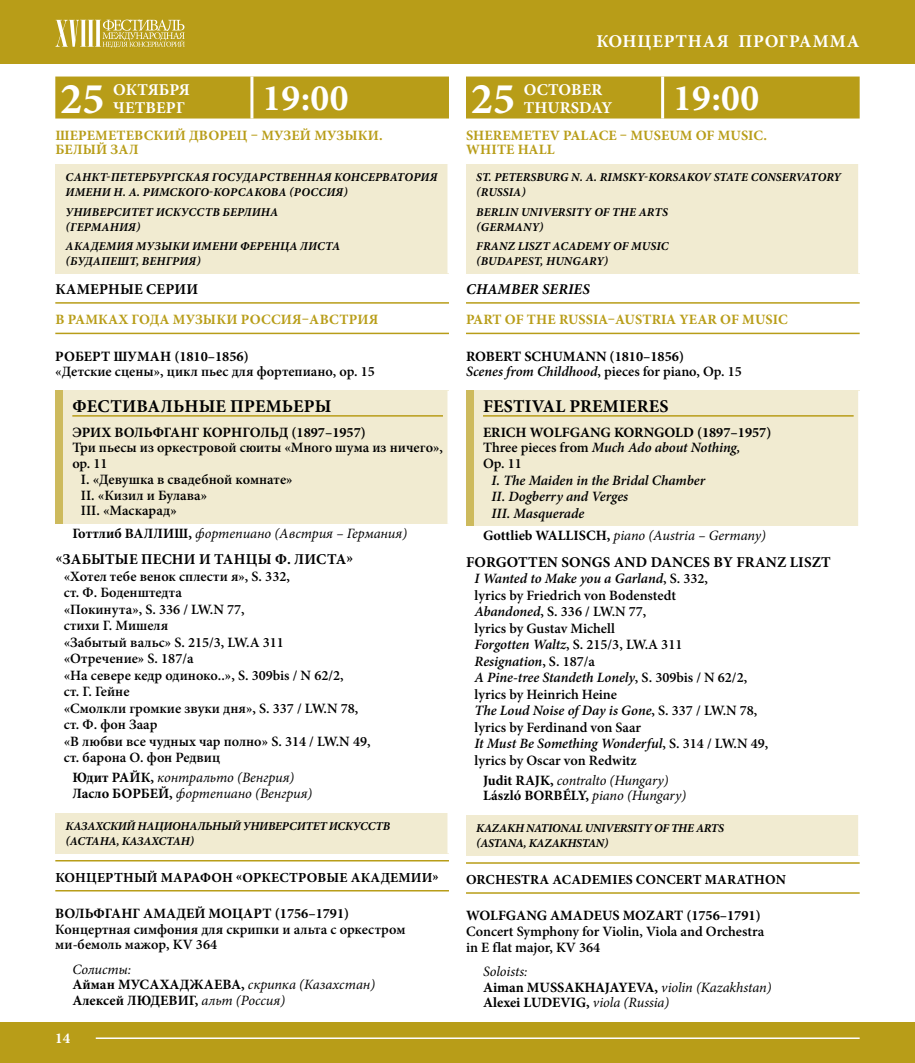
<style>
.page{position:relative;width:915px;height:1063px;background:#fff}
.page>*{position:absolute;margin:0;border:0;box-sizing:border-box;transform-origin:0 0}
.t1{font:700 44.25px "Minion Pro";color:#fff}
.t2{font:700 37.5px "Minion Pro";letter-spacing:.01em;color:#fff}
.t3{font:700 18px "Minion Pro";letter-spacing:.01em;color:#000}
.t4{font:700 18px "Minion Pro";letter-spacing:.045em;color:#fff}
.t5{font:700 16.5px/18px "Minion Pro";letter-spacing:.01em;color:#fff}
.t6{font:700 15px "Minion Pro";letter-spacing:.01em;color:#000}
.t7{font:italic 700 15px "Minion Pro";letter-spacing:.01em;color:#000}
.t8{font:700 15px "Minion Pro";color:#fff}
.t9{font:600 14.25px/16.5px "Minion Pro";color:#000}
.t10{font:italic 14.25px/15.8px "Minion Pro";letter-spacing:-.005em;color:#000}
.t11{font:700 14.25px/15.8px "Minion Pro";color:#000}
.t12{font:700 14.25px/14.2px "Minion Pro";letter-spacing:.01em;color:#b89d18}
.t13{font:italic 600 14.25px/16.5px "Minion Pro";color:#000}
.t14{font:700 13.8px "Minion Pro";letter-spacing:.01em;color:#000}
.t15{font:italic 700 12px/15px "Minion Pro";letter-spacing:.01em;color:#000}
.t16{font:italic 700 12px/15px "Minion Pro";letter-spacing:-.02em;color:#000}
.s1{font-weight:700;font-style:normal}
.s2{font-weight:600;font-style:italic}
.s3{font-weight:600}
.s4{font-style:italic}
</style>
<div class="page">
<div style="left:0;top:0;width:914px;height:64px;background:#b89d18"></div>
<div style="left:0;top:1022px;width:914px;height:41px;background:#b89d18"></div>
<hr style="left:96px;top:1037px;width:763px;height:2px;background:#fff">
<svg style="left:55px;top:19px;width:130px;height:29px"></svg>
<hr style="left:55px;top:302px;width:394px;height:2px;background:#b89d18">
<hr style="left:55px;top:333px;width:394px;height:1px;background:#b89d18">
<hr style="left:55px;top:860px;width:394px;height:2px;background:#b89d18">
<hr style="left:55px;top:890px;width:394px;height:2px;background:#b89d18">
<div style="left:55px;top:77px;width:394px;height:42px;background:#b89d18"></div>
<hr style="left:250px;top:77px;width:3px;height:42px;background:#fff">
<div style="left:55px;top:164px;width:394px;height:109px;background:#f1ebd1"></div>
<hr style="left:447px;top:164px;width:3px;height:109px;background:#fff">
<div style="left:55px;top:391px;width:9px;height:133px;background:#cdba5d"></div>
<div style="left:64px;top:391px;width:385px;height:133px;background:#f1ebd1"></div>
<hr style="left:447px;top:391px;width:3px;height:133px;background:#fff">
<hr style="left:72px;top:415px;width:371px;height:2px;background:#b89d18">
<div style="left:55px;top:813px;width:394px;height:40px;background:#f1ebd1"></div>
<hr style="left:447px;top:813px;width:3px;height:40px;background:#fff">
<hr style="left:466px;top:302px;width:393px;height:2px;background:#b89d18">
<hr style="left:466px;top:333px;width:393px;height:1px;background:#b89d18">
<hr style="left:466px;top:862px;width:393px;height:2px;background:#b89d18">
<hr style="left:466px;top:892px;width:393px;height:2px;background:#b89d18">
<div style="left:466px;top:77px;width:393px;height:42px;background:#b89d18"></div>
<hr style="left:661px;top:77px;width:3px;height:42px;background:#fff">
<div style="left:466px;top:164px;width:393px;height:109px;background:#f1ebd1"></div>
<hr style="left:857px;top:164px;width:3px;height:109px;background:#fff">
<div style="left:466px;top:391px;width:8px;height:135px;background:#cdba5d"></div>
<div style="left:474px;top:391px;width:385px;height:135px;background:#f1ebd1"></div>
<hr style="left:857px;top:391px;width:3px;height:135px;background:#fff">
<hr style="left:483px;top:415px;width:370px;height:2px;background:#b89d18">
<div style="left:466px;top:815px;width:393px;height:41px;background:#f1ebd1"></div>
<hr style="left:857px;top:815px;width:3px;height:41px;background:#fff">
<h1 class="t1" style="left:60px;top:67px;width:46px">25</h1>
<p class="t5" style="left:113px;top:80px;width:78px">ОКТЯБРЯ<br>ЧЕТВЕРГ</p>
<h2 class="t2" style="left:262px;top:71px;width:88px">19:00</h2>
<p class="t12" style="left:55px;top:128px;width:329px">ШЕРЕМЕТЕВСКИЙ ДВОРЕЦ – МУЗЕЙ МУЗЫКИ.<br>БЕЛЫЙ ЗАЛ</p>
<p class="t15" style="left:66px;top:170px;width:373px">САНКТ-ПЕТЕРБУРГСКАЯ ГОСУДАРСТВЕННАЯ КОНСЕРВАТОРИЯ<br>ИМЕНИ Н. А. РИМСКОГО-КОРСАКОВА (РОССИЯ)</p>
<p class="t15" style="left:66px;top:204px;width:214px">УНИВЕРСИТЕТ ИСКУССТВ БЕРЛИНА (ГЕРМАНИЯ)</p>
<p class="t15" style="left:66px;top:238px;width:276px">АКАДЕМИЯ МУЗЫКИ ИМЕНИ ФЕРЕНЦА ЛИСТА (БУДАПЕШТ, ВЕНГРИЯ)</p>
<p class="t6" style="left:55px;top:278px;width:144px">КАМЕРНЫЕ СЕРИИ</p>
<p class="t12" style="left:55px;top:312px;width:324px">В РАМКАХ ГОДА МУЗЫКИ РОССИЯ–АВСТРИЯ</p>
<p class="t11" style="left:55px;top:348px;width:195px">РОБЕРТ ШУМАН (1810–1856)</p>
<p class="t9" style="left:55px;top:363px;width:321px">«Детские сцены», цикл пьес для фортепиано, op. 15</p>
<p class="t3" style="left:72px;top:394px;width:260px">ФЕСТИВАЛЬНЫЕ ПРЕМЬЕРЫ</p>
<p class="t11" style="left:72px;top:424px;width:295px">ЭРИХ ВОЛЬФГАНГ КОРНГОЛЬД (1897–1957)</p>
<p class="t9" style="left:72px;top:439px;width:372px">Три пьесы из оркестровой сюиты «Много шума из ничего»,</p>
<p class="t9" style="left:72px;top:455px;width:37px">op. 11</p>
<p class="t9" style="left:81px;top:471px;width:213px">I. «Девушка в свадебной комнате»</p>
<p class="t9" style="left:81px;top:487px;width:128px">II. «Кизил и Булава»</p>
<p class="t9" style="left:81px;top:502px;width:97px">III. «Маскарад»</p>
<p class="t10" style="left:72px;top:525px;width:336px"><span class="s1">Готтлиб ВАЛЛИШ,</span> фортепиано (Австрия – Германия)</p>
<p class="t6" style="left:55px;top:549px;width:299px">«ЗАБЫТЫЕ ПЕСНИ И ТАНЦЫ Ф. ЛИСТА»</p>
<p class="t9" style="left:64px;top:568px;width:308px">«Хотел тебе венок сплести я», S. 332,<br>ст. Ф. Боденштедта<br>«Покинута», S. 336 / LW.N 77,<br>стихи Г. Мишеля<br>«Забытый вальс» S. 215/3, LW.A 311<br>«Отречение» S. 187/a<br>«На севере кедр одиноко..», S. 309bis / N 62/2,<br>ст. Г. Гейне<br>«Смолкли громкие звуки дня», S. 337 / LW.N 78, ст. Ф. фон Заар<br>«В любви все чудных чар полно» S. 314 / LW.N 49, ст. барона О. фон Редвиц</p>
<p class="t10" style="left:72px;top:770px;width:241px"><span class="s1">Юдит РАЙК,</span> контральто (Венгрия)<br><span class="s1">Ласло БОРБЕЙ,</span> фортепиано (Венгрия)</p>
<p class="t16" style="left:66px;top:818px;width:326px">КАЗАХСКИЙ НАЦИОНАЛЬНЫЙ УНИВЕРСИТЕТ ИСКУССТВ (АСТАНА, КАЗАХСТАН)</p>
<p class="t14" style="left:55px;top:867px;width:385px">КОНЦЕРТНЫЙ МАРАФОН «ОРКЕСТРОВЫЕ АКАДЕМИИ»</p>
<p class="t11" style="left:55px;top:905px;width:295px">ВОЛЬФГАНГ АМАДЕЙ МОЦАРТ (1756–1791)</p>
<p class="t9" style="left:55px;top:921px;width:352px;line-height:15.8px">Концертная симфония для скрипки и альта с оркестром ми-бемоль мажор, KV 364</p>
<p class="t10" style="left:72px;top:961px;width:304px">Солисты:<br><span class="s1">Айман МУСАХАДЖАЕВА,</span> скрипка (Казахстан)<br><span class="s1">Алексей ЛЮДЕВИГ,</span> альт (Россия)</p>
<p class="t8" style="left:55px;top:1028px;width:16px">14</p>
<p class="t4" style="left:596px;top:29px;width:265px">КОНЦЕРТНАЯ ПРОГРАММА</p>
<h1 class="t1" style="left:470px;top:67px;width:46px">25</h1>
<p class="t5" style="left:523px;top:80px;width:90px">OCTOBER<br>THURSDAY</p>
<h2 class="t2" style="left:672px;top:71px;width:88px">19:00</h2>
<p class="t12" style="left:466px;top:128px;width:302px">SHEREMETEV PALACE – MUSEUM OF MUSIC.<br>WHITE HALL</p>
<p class="t15" style="left:476px;top:170px;width:366px">ST. PETERSBURG N. A. RIMSKY-KORSAKOV STATE CONSERVATORY (RUSSIA)</p>
<p class="t15" style="left:476px;top:204px;width:193px">BERLIN UNIVERSITY OF THE ARTS (GERMANY)</p>
<p class="t15" style="left:476px;top:238px;width:194px">FRANZ LISZT ACADEMY OF MUSIC (BUDAPEST, HUNGARY)</p>
<p class="t7" style="left:466px;top:278px;width:125px">CHAMBER SERIES</p>
<p class="t12" style="left:466px;top:312px;width:323px">PART OF THE RUSSIA–AUSTRIA YEAR OF MUSIC</p>
<p class="t11" style="left:466px;top:348px;width:277px">ROBERT SCHUMANN (1810–1856)<br><span class="s2">Scenes from Childhood</span><span class="s3">, pieces for piano, Op. 15</span></p>
<p class="t3" style="left:483px;top:394px;width:187px">FESTIVAL PREMIERES</p>
<p class="t11" style="left:483px;top:424px;width:290px">ERICH WOLFGANG KORNGOLD (1897–1957)<br><span class="s3">Three pieces from</span> <span class="s2">Much Ado about Nothing,<br></span><span class="s3">Op. 11</span></p>
<p class="t13" style="left:491px;top:472px;width:215px">I. The Maiden in the Bridal Chamber<br>II. Dogberry and Verges<br>III. Masquerade</p>
<p class="t10" style="left:483px;top:528px;width:284px"><span class="s1">Gottlieb WALLISCH,</span> piano (Austria – Germany)</p>
<p class="t6" style="left:466px;top:551px;width:366px">FORGOTTEN SONGS AND DANCES BY FRANZ LISZT</p>
<p class="t9" style="left:474px;top:570px;width:295px"><span class="s4">I Wanted to Make you a Garland</span>, S. 332,<br>lyrics by Friedrich von Bodenstedt<br><span class="s4">Abandoned</span>, S. 336 / LW.N 77,<br>lyrics by Gustav Michell<br><span class="s4">Forgotten Waltz</span>, S. 215/3, LW.A 311<br><span class="s4">Resignation</span>, S. 187/a<br><span class="s4">A Pine-tree Standeth Lonely</span>, S. 309bis / N 62/2, lyrics by Heinrich Heine<br><span class="s4">The Loud Noise of Day is Gone</span>, S. 337 / LW.N 78, lyrics by Ferdinand von Saar<br><span class="s4">It Must Be Something Wonderful</span>, S. 314 / LW.N 49, lyrics by Oscar von Redwitz</p>
<p class="t10" style="left:483px;top:772px;width:204px"><span class="s1">Judit RAJK,</span> contralto (Hungary)<br><span class="s1">László BORBÉLY,</span> piano (Hungary)</p>
<p class="t16" style="left:476px;top:821px;width:249px">KAZAKH NATIONAL UNIVERSITY OF THE ARTS (ASTANA, KAZAKHSTAN)</p>
<p class="t14" style="left:466px;top:870px;width:321px">ORCHESTRA ACADEMIES CONCERT MARATHON</p>
<p class="t11" style="left:466px;top:908px;width:296px">WOLFGANG AMADEUS MOZART (1756–1791)</p>
<p class="t9" style="left:466px;top:923px;width:299px;line-height:15.8px">Concert Symphony for Violin, Viola and Orchestra in E flat major, KV 364</p>
<p class="t10" style="left:483px;top:963px;width:290px">Soloists:<br><span class="s1">Aiman MUSSAKHAJAYEVA,</span> violin (Kazakhstan)<br><span class="s1">Alexei LUDEVIG,</span> viola (Russia)</p>
</div>
